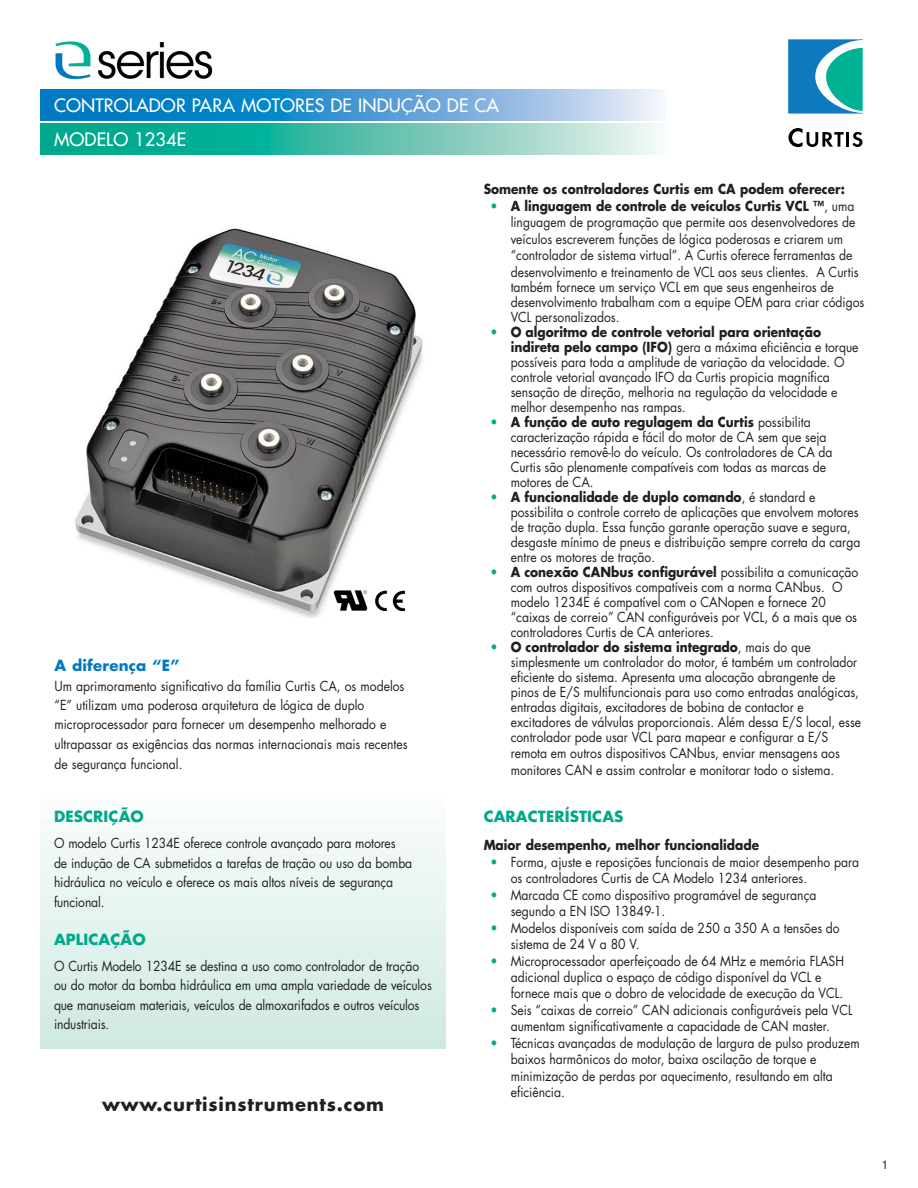
<style>
.page{position:relative;width:918px;height:1188px;background:#fff}
.page>*{position:absolute;margin:0;border:0;box-sizing:border-box;transform-origin:0 0}
.t1{font:500 18px "Futura Std";letter-spacing:.01em;color:#fff}
.t2{font:700 18px "Futura Std";letter-spacing:.045em;color:#231f20}
.t3{font:700 15px "Futura Std";letter-spacing:.01em;color:#00a98c}
.t4{font:700 15px "Futura Std";letter-spacing:.01em;color:#007ac3}
.t5{font:13.5px/15px "Futura Std";color:#231f20;scale:.9 1}
.t6{font:700 13.5px "Futura Std";color:#231f20;scale:.9 1}
.t7{font:condensed 12px "Helvetica Neue LT Com";color:#231f20}
.s1{color:#00a98c}
.s2{font-weight:700}
</style>
<div class="page">
<svg style="left:40px;top:89px;width:621px;height:31px;background:#4fa0d5"></svg>
<div style="left:40px;top:788px;width:406px;height:260px;background:linear-gradient(to bottom,#fdfefd,#cfe9e2)"></div>
<svg style="left:788px;top:128px;width:56px;height:19px"></svg>
<hr style="left:846px;top:132px;width:3px;height:15px;background:#010203">
<svg style="left:852px;top:132px;width:11px;height:15px"></svg>
<svg style="left:788px;top:39px;width:75px;height:75px;background:#32a1bc"></svg>
<img style="left:75px;top:228px;width:348px;height:390px">
<img style="left:55px;top:41px;width:158px;height:39px">
<svg style="left:40px;top:123px;width:618px;height:31px;background:#55c2b0"></svg>
<img style="left:375px;top:590px;width:29px;height:21px">
<img style="left:332px;top:589px;width:37px;height:23px">
<h1 class="t1" style="left:54px;top:94px;width:447px">CONTROLADOR PARA MOTORES DE INDUÇÃO DE CA</h1>
<h1 class="t1" style="left:54px;top:128px;width:134px">MODELO 1234E</h1>
<p class="t4" style="left:54px;top:655px;width:127px">A diferença “E”</p>
<p class="t5" style="left:54px;top:676px;width:394px;line-height:19.5px">Um aprimoramento significativo da família Curtis CA, os modelos “E” utilizam uma poderosa arquitetura de lógica de duplo microprocessador para fornecer um desempenho melhorado e ultrapassar as exigências das normas internacionais mais recentes de segurança funcional.</p>
<p class="t3" style="left:54px;top:806px;width:91px">DESCRIÇÃO</p>
<p class="t5" style="left:54px;top:834px;width:400px;line-height:19.5px">O modelo Curtis 1234E oferece controle avançado para motores<br>de indução de CA submetidos a tarefas de tração ou uso da bomba hidráulica no veículo e oferece os mais altos níveis de segurança funcional.</p>
<p class="t3" style="left:54px;top:929px;width:93px">APLICAÇÃO</p>
<p class="t5" style="left:54px;top:956px;width:421px;line-height:19.5px">O Curtis Modelo 1234E se destina a uso como controlador de tração ou do motor da bomba hidráulica em uma ampla variedade de veículos que manuseiam materiais, veículos de almoxarifados e outros veículos industriais.</p>
<h1 class="t2" style="left:102px;top:1092px;width:283px">www.curtisinstruments.com</h1>
<p class="t6" style="left:484px;top:180px;width:403px">Somente os controladores Curtis em CA podem oferecer:</p>
<p class="t5" style="left:511px;top:198px;width:388px;line-height:16.5px;text-indent:-20px"><span class="s1">•</span> <span class="s2">A linguagem de controle de veículos Curtis VCL ™</span>, uma linguagem de programação que permite aos desenvolvedores de veículos escreverem funções de lógica poderosas e criarem um “controlador de sistema virtual”. A Curtis oferece ferramentas de desenvolvimento e treinamento de VCL aos seus clientes. A Curtis</p>
<p class="t5" style="left:511px;top:279px;width:395px">também fornece um serviço VCL em que seus engenheiros de desenvolvimento trabalham com a equipe OEM para criar códigos<br>VCL personalizados.</p>
<p class="t5" style="left:511px;top:324px;width:388px;text-indent:-20px"><span class="s1">•</span> <span class="s2">O algoritmo de controle vetorial para orientação indireta pelo campo (IFO)</span> gera a máxima eficiência e torque possíveis para toda a amplitude de variação da velocidade. O controle vetorial avançado IFO da Curtis propicia magnífica sensação de direção, melhoria na regulação da velocidade e melhor desempenho nas rampas.</p>
<p class="t5" style="left:511px;top:414px;width:359px;text-indent:-20px"><span class="s1">•</span> <span class="s2">A função de auto regulagem da Curtis</span> possibilita caracterização rápida e fácil do motor de CA sem que seja necessário removê-lo do veículo. Os controladores de CA da Curtis são plenamente compatíveis com todas as marcas de motores de CA.</p>
<p class="t5" style="left:511px;top:489px;width:390px;text-indent:-20px"><span class="s1">•</span> <span class="s2">A funcionalidade de duplo comando</span>, é standard e possibilita o controle correto de aplicações que envolvem motores de tração dupla. Essa função garante operação suave e segura, desgaste mínimo de pneus e distribuição sempre correta da carga entre os motores de tração.</p>
<p class="t5" style="left:511px;top:564px;width:388px;text-indent:-20px"><span class="s1">•</span> <span class="s2">A conexão CANbus configurável</span> possibilita a comunicação com outros dispositivos compatíveis com a norma CANbus. O modelo 1234E é compatível com o CANopen e fornece 20 “caixas de correio” CAN configuráveis por VCL, 6 a mais que os controladores Curtis de CA anteriores.</p>
<p class="t5" style="left:511px;top:639px;width:391px;text-indent:-20px"><span class="s1">•</span> <span class="s2">O controlador do sistema integrado</span>, mais do que simplesmente um controlador do motor, é também um controlador eficiente do sistema. Apresenta uma alocação abrangente de pinos de E/S multifuncionais para uso como entradas analógicas, entradas digitais, excitadores de bobina de contactor e excitadores de válvulas proporcionais. Além dessa E/S local, esse controlador pode usar VCL para mapear e configurar a E/S</p>
<p class="t5" style="left:511px;top:745px;width:367px;line-height:16.5px">remota em outros dispositivos CANbus, enviar mensagens aos monitores CAN e assim controlar e monitorar todo o sistema.</p>
<p class="t3" style="left:484px;top:806px;width:141px">CARACTERÍSTICAS</p>
<p class="t6" style="left:484px;top:836px;width:308px">Maior desempenho, melhor funcionalidade</p>
<p class="t5" style="left:511px;top:853px;width:389px;line-height:16.5px;text-indent:-20px"><span class="s1">•</span> Forma, ajuste e reposições funcionais de maior desempenho para os controladores Curtis de CA Modelo 1234 anteriores.</p>
<p class="t5" style="left:511px;top:886px;width:341px;line-height:16.5px;text-indent:-20px"><span class="s1">•</span> Marcada CE como dispositivo programável de segurança segundo a EN ISO 13849-1.</p>
<p class="t5" style="left:511px;top:919px;width:367px;line-height:16.5px;text-indent:-20px"><span class="s1">•</span> Modelos disponíveis com saída de 250 a 350 A a tensões do sistema de 24 V a 80 V.</p>
<p class="t5" style="left:511px;top:952px;width:372px;line-height:16.5px;text-indent:-20px"><span class="s1">•</span> Microprocessador aperfeiçoado de 64 MHz e memória FLASH adicional duplica o espaço de código disponível da VCL e fornece mais que o dobro de velocidade de execução da VCL.</p>
<p class="t5" style="left:490px;top:1002px;width:404px;line-height:16.5px;text-align:center"><span class="s1">•</span> Seis “caixas de correio” CAN adicionais configuráveis pela VCL aumentam significativamente a capacidade de CAN master.</p>
<p class="t5" style="left:511px;top:1035px;width:389px;line-height:16.5px;text-indent:-20px"><span class="s1">•</span> Técnicas avançadas de modulação de largura de pulso produzem baixos harmônicos do motor, baixa oscilação de torque e minimização de perdas por aquecimento, resultando em alta eficiência.</p>
<p class="t7" style="left:882px;top:1157px;width:7px">1</p>
</div>
